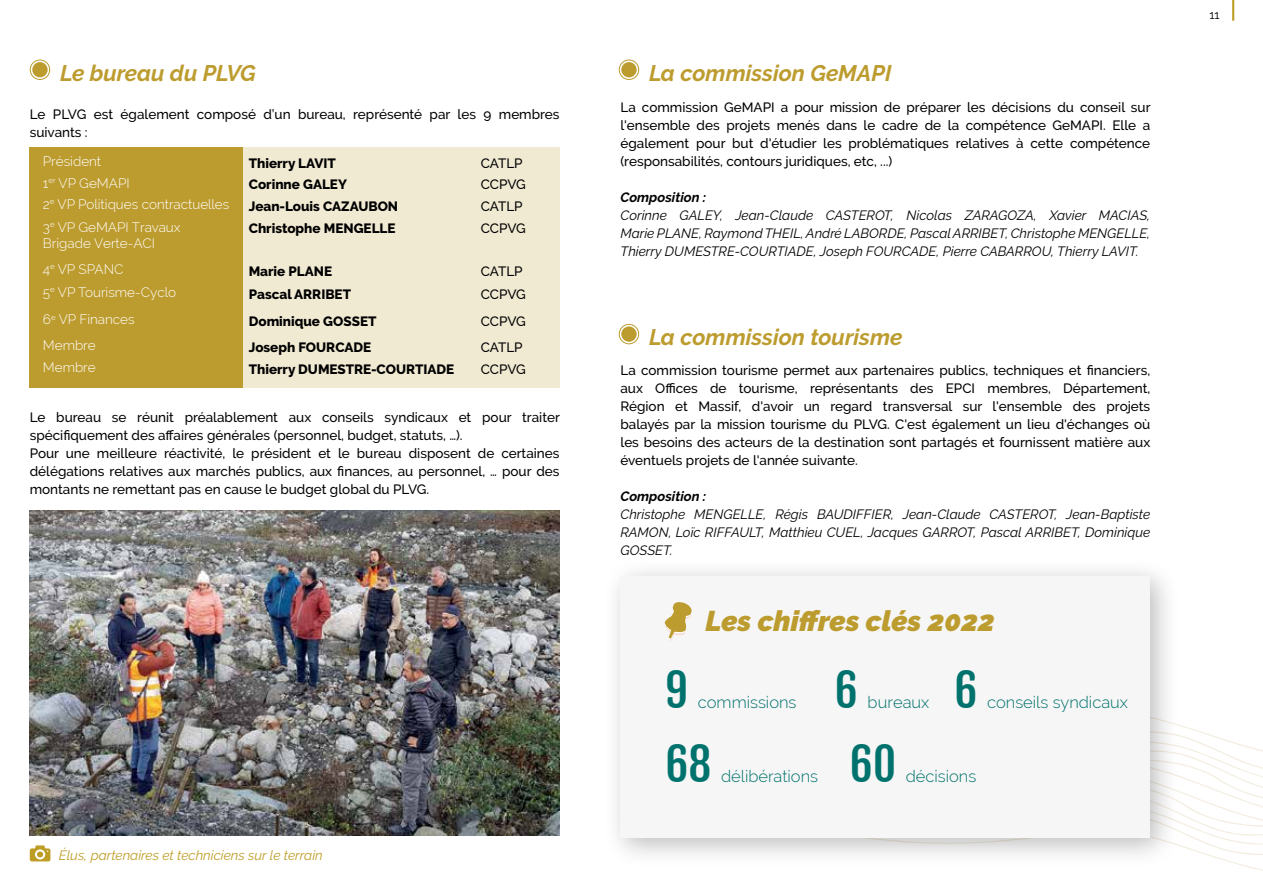
<style>
.page{position:relative;width:1263px;height:893px;background:#fff}
.page>*{position:absolute;margin:0;border:0;box-sizing:border-box;transform-origin:0 0}
.t1{font:45px "Fjalla One";color:#00726d}
.t2{font:italic 900 28.5px "Raleway";color:#bd9c2f}
.t3{font:italic 700 22.5px "Raleway";color:#bd9c2f}
.t4{font:300 16.5px "Raleway";color:#00726d}
.t5{font:500 13.5px/18px "Raleway";color:#000}
.t6{font:italic 13.5px/18px "Raleway";color:#000;text-align:justify}
.t7{font:800 13.5px "Raleway";color:#000}
.t8{font:300 13.5px/16.2px "Raleway";color:#fff}
.t9{font:italic 13.5px "Raleway";color:#be9d26}
.t10{font:500 13.5px "Raleway";letter-spacing:-.01em;color:#000101}
.t11{font:italic 700 13.5px "Raleway";color:#000}
.t12{font:12px "Raleway";color:#000101}
</style>
<div class="page">
<hr style="left:1232px;top:0;width:2px;height:21px;background:#be9d26">
<svg style="left:1180px;top:725px;width:83px;height:146px"></svg>
<img style="left:30px;top:511px;width:530px;height:324px">
<div style="left:602px;top:558px;width:578px;height:310px;background:#000;opacity:.26"></div>
<div style="left:620px;top:576px;width:530px;height:262px;background:#f6f6f6"></div>
<svg style="left:664px;top:602px;width:28px;height:39px"></svg>
<div style="left:30px;top:147px;width:530px;height:240px;background:#f1ead3"></div>
<div style="left:30px;top:147px;width:213px;height:240px;background:#bd9c2f"></div>
<div style="left:30px;top:60px;width:20px;height:20px;border:1px solid #bd9c2f;border-radius:50%"></div>
<div style="left:32px;top:62px;width:16px;height:15px;background:#bd9c2f;border-radius:50%"></div>
<div style="left:619px;top:60px;width:20px;height:20px;border:1px solid #bd9c2f;border-radius:50%"></div>
<div style="left:621px;top:62px;width:16px;height:15px;background:#bd9c2f;border-radius:50%"></div>
<div style="left:619px;top:324px;width:20px;height:20px;border:1px solid #bd9c2f;border-radius:50%"></div>
<div style="left:621px;top:326px;width:16px;height:16px;background:#bd9c2f;border-radius:50%"></div>
<svg style="left:30px;top:845px;width:20px;height:16px"></svg>
<h3 class="t3" style="left:60px;top:60px;width:197px">Le bureau du PLVG</h3>
<h3 class="t3" style="left:649px;top:60px;width:244px">La commission GeMAPI</h3>
<p class="t5" style="left:30px;top:105px;width:531px">Le PLVG est également composé d’un bureau, représenté par les 9 membres suivants :</p>
<p class="t8" style="left:43px;top:153px;width:60px">Président</p>
<p class="t7" style="left:249px;top:155px;width:89px">Thierry LAVIT</p>
<p class="t10" style="left:481px;top:155px;width:43px">CATLP</p>
<p class="t8" style="left:43px;top:175px;width:88px">1<sup>er</sup> VP GeMAPI</p>
<p class="t7" style="left:249px;top:177px;width:100px">Corinne GALEY</p>
<p class="t5" style="left:481px;top:176px;width:47px">CCPVG</p>
<p class="t8" style="left:43px;top:196px;width:188px">2<sup>e</sup> VP Politiques contractuelles</p>
<p class="t7" style="left:249px;top:198px;width:151px">Jean-Louis CAZAUBON</p>
<p class="t10" style="left:481px;top:198px;width:43px">CATLP</p>
<p class="t8" style="left:43px;top:219px;width:139px">3<sup>e</sup> VP GeMAPI Travaux<br>Brigade Verte-ACI</p>
<p class="t7" style="left:249px;top:221px;width:148px">Christophe MENGELLE</p>
<p class="t5" style="left:481px;top:220px;width:47px">CCPVG</p>
<p class="t8" style="left:43px;top:261px;width:82px">4<sup>e</sup> VP SPANC</p>
<p class="t7" style="left:249px;top:263px;width:85px">Marie PLANE</p>
<p class="t10" style="left:481px;top:263px;width:43px">CATLP</p>
<p class="t8" style="left:43px;top:284px;width:135px">5<sup>e</sup> VP Tourisme-Cyclo</p>
<p class="t7" style="left:249px;top:286px;width:104px">Pascal ARRIBET</p>
<p class="t5" style="left:481px;top:285px;width:47px">CCPVG</p>
<p class="t8" style="left:43px;top:311px;width:93px">6<sup>e</sup> VP Finances</p>
<p class="t7" style="left:249px;top:314px;width:129px">Dominique GOSSET</p>
<p class="t10" style="left:481px;top:313px;width:47px">CCPVG</p>
<p class="t8" style="left:43px;top:334px;width:54px;line-height:22.2px">Membre<br>Membre</p>
<p class="t7" style="left:249px;top:339px;width:124px">Joseph FOURCADE</p>
<p class="t10" style="left:481px;top:339px;width:43px">CATLP</p>
<p class="t7" style="left:249px;top:362px;width:207px">Thierry DUMESTRE-COURTIADE</p>
<p class="t5" style="left:481px;top:360px;width:47px">CCPVG</p>
<p class="t5" style="left:30px;top:408px;width:532px">Le bureau se réunit préalablement aux conseils syndicaux et pour traiter spécifiquement des affaires générales (personnel, budget, statuts, …).<br>Pour une meilleure réactivité, le président et le bureau disposent de certaines délégations relatives aux marchés publics, aux finances, au personnel, … pour des montants ne remettant pas en cause le budget global du PLVG.</p>
<p class="t9" style="left:59px;top:848px;width:265px">Élus, partenaires et techniciens sur le terrain</p>
<p class="t5" style="left:620px;top:99px;width:532px;text-align:justify">La commission GeMAPI a pour mission de préparer les décisions du conseil sur l'ensemble des projets menés dans le cadre de la compétence GeMAPI. Elle a également pour but d'étudier les problématiques relatives à cette compétence (responsabilités, contours juridiques, etc, ...)</p>
<p class="t11" style="left:620px;top:190px;width:87px">Composition :</p>
<p class="t6" style="left:620px;top:207px;width:531px">Corinne GALEY, Jean-Claude CASTEROT, Nicolas ZARAGOZA, Xavier MACIAS, Marie PLANE, Raymond THEIL, André LABORDE, Pascal ARRIBET, Christophe MENGELLE, Thierry DUMESTRE-COURTIADE, Joseph FOURCADE, Pierre CABARROU, Thierry LAVIT.</p>
<h3 class="t3" style="left:649px;top:324px;width:255px">La commission tourisme</h3>
<p class="t5" style="left:620px;top:362px;width:531px;text-align:justify">La commission tourisme permet aux partenaires publics, techniques et financiers, aux Offices de tourisme, représentants des EPCI membres, Département, Région et Massif, d'avoir un regard transversal sur l'ensemble des projets balayés par la mission tourisme du PLVG. C'est également un lieu d'échanges où les besoins des acteurs de la destination sont partagés et fournissent matière aux éventuels projets de l'année suivante.</p>
<p class="t11" style="left:620px;top:489px;width:87px">Composition :</p>
<p class="t6" style="left:620px;top:506px;width:531px">Christophe MENGELLE, Régis BAUDIFFIER, Jean-Claude CASTEROT, Jean-Baptiste RAMON, Loïc RIFFAULT, Matthieu CUEL, Jacques GARROT, Pascal ARRIBET, Dominique GOSSET.</p>
<h2 class="t2" style="left:705px;top:604px;width:291px">Les chiffres clés 2022</h2>
<h1 class="t1" style="left:665px;top:663px;width:24px">9</h1>
<p class="t4" style="left:698px;top:693px;width:100px">commissions</p>
<h1 class="t1" style="left:835px;top:663px;width:25px">6</h1>
<p class="t4" style="left:868px;top:693px;width:63px">bureaux</p>
<h1 class="t1" style="left:954px;top:663px;width:25px">6</h1>
<p class="t4" style="left:987px;top:693px;width:142px">conseils syndicaux</p>
<h1 class="t1" style="left:665px;top:737px;width:47px">68</h1>
<p class="t4" style="left:721px;top:767px;width:99px">délibérations</p>
<h1 class="t1" style="left:850px;top:737px;width:48px">60</h1>
<p class="t4" style="left:906px;top:767px;width:72px">décisions</p>
<p class="t12" style="left:1209px;top:8px;width:12px">11</p>
</div>
